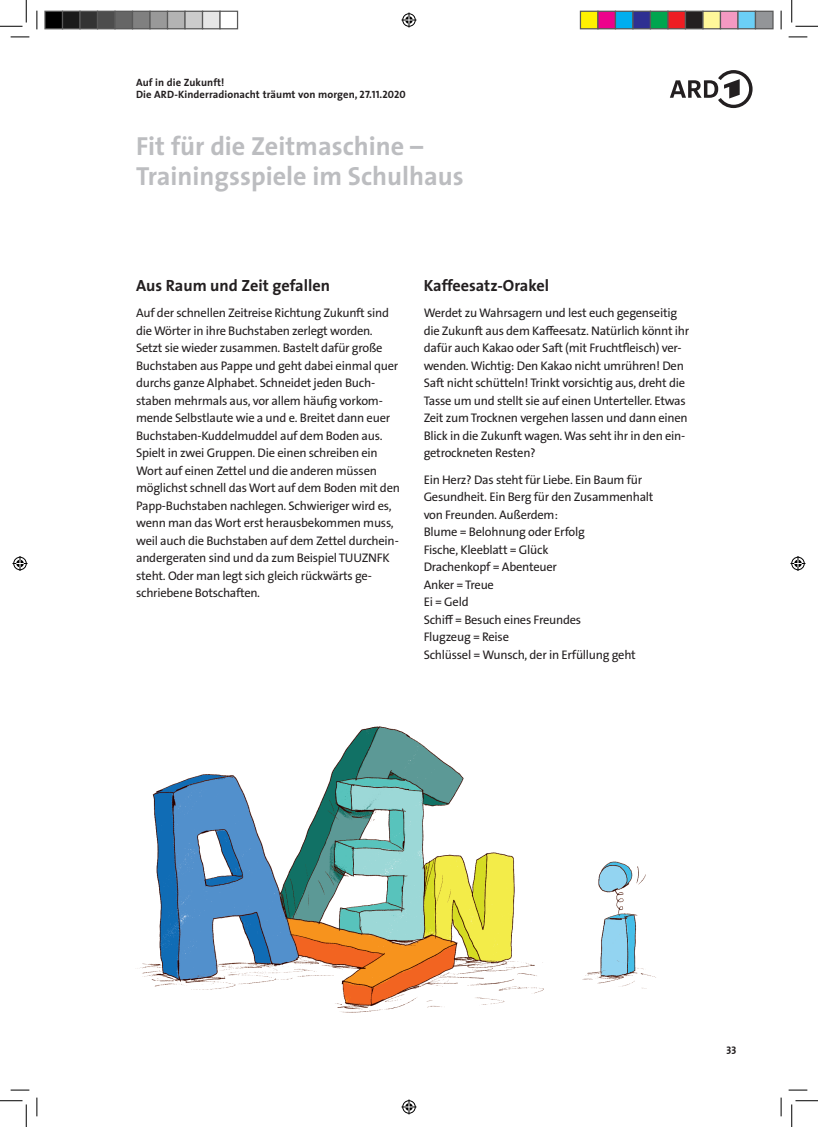
<style>
.page{position:relative;width:818px;height:1127px;background:#fff}
.page>*{position:absolute;margin:0;border:0;box-sizing:border-box;transform-origin:0 0}
.t1{font:700 26.25px/30px "The Sans";color:#bcbdc0}
.t2{font:700 16.25px "The Sans";color:#231f20}
.t3{font:12.5px/17.5px "The Sans B W5 Plain";letter-spacing:-.02em;color:#231f20}
.t4{font:700 10.62px/11.9px "The Sans";letter-spacing:.01em;color:#231f20}
.s1{font-family:"The Sans Bold Caps";font-weight:400}
</style>
<div class="page">
<svg style="left:670px;top:70px;width:82px;height:38px"></svg>
<img style="left:135px;top:726px;width:521px;height:287px">
<svg style="left:11px;top:36px;width:18px;height:2px"></svg>
<svg style="left:788px;top:36px;width:19px;height:2px"></svg>
<svg style="left:11px;top:1089px;width:18px;height:1px"></svg>
<svg style="left:788px;top:1089px;width:19px;height:1px"></svg>
<svg style="left:36px;top:11px;width:2px;height:18px"></svg>
<svg style="left:36px;top:1097px;width:2px;height:18px"></svg>
<svg style="left:780px;top:11px;width:2px;height:18px"></svg>
<svg style="left:780px;top:1097px;width:2px;height:18px"></svg>
<svg style="left:0;top:0;width:27px;height:27px"></svg>
<svg style="left:0;top:1100px;width:27px;height:26px"></svg>
<svg style="left:791px;top:0;width:27px;height:27px"></svg>
<svg style="left:791px;top:1100px;width:27px;height:26px"></svg>
<svg style="left:401px;top:13px;width:15px;height:15px"></svg>
<svg style="left:401px;top:1099px;width:15px;height:15px"></svg>
<svg style="left:13px;top:556px;width:15px;height:15px"></svg>
<svg style="left:790px;top:556px;width:15px;height:15px"></svg>
<div style="left:45px;top:11px;width:18px;height:18px;background:#000"></div>
<div style="left:44px;top:11px;width:19px;height:18px;border:1px solid #595959"></div>
<div style="left:63px;top:11px;width:17px;height:18px;background:#1a1a1a"></div>
<div style="left:62px;top:11px;width:19px;height:18px;border:1px solid #595959"></div>
<div style="left:80px;top:11px;width:18px;height:18px;background:#333"></div>
<div style="left:79px;top:11px;width:19px;height:18px;border:1px solid #595959"></div>
<div style="left:98px;top:11px;width:17px;height:18px;background:#4d4d4d"></div>
<div style="left:97px;top:11px;width:19px;height:18px;border:1px solid #595959"></div>
<div style="left:115px;top:11px;width:18px;height:18px;background:#666"></div>
<div style="left:114px;top:11px;width:19px;height:18px;border:1px solid #595959"></div>
<div style="left:133px;top:11px;width:17px;height:18px;background:#808080"></div>
<div style="left:132px;top:11px;width:19px;height:18px;border:1px solid #595959"></div>
<div style="left:150px;top:11px;width:18px;height:18px;background:#999"></div>
<div style="left:149px;top:11px;width:19px;height:18px;border:1px solid #595959"></div>
<div style="left:168px;top:11px;width:17px;height:18px;background:#b3b3b3"></div>
<div style="left:167px;top:11px;width:19px;height:18px;border:1px solid #595959"></div>
<div style="left:185px;top:11px;width:18px;height:18px;background:#ccc"></div>
<div style="left:184px;top:11px;width:19px;height:18px;border:1px solid #595959"></div>
<div style="left:203px;top:11px;width:17px;height:18px;background:#e6e6e6"></div>
<div style="left:202px;top:11px;width:19px;height:18px;border:1px solid #595959"></div>
<div style="left:219px;top:11px;width:19px;height:18px;border:1px solid #595959"></div>
<div style="left:580px;top:11px;width:18px;height:18px;background:#fff101"></div>
<div style="left:580px;top:11px;width:18px;height:18px;border:1px solid #595959"></div>
<div style="left:598px;top:11px;width:17px;height:18px;background:#ed028c"></div>
<div style="left:597px;top:11px;width:19px;height:18px;border:1px solid #595959"></div>
<div style="left:615px;top:11px;width:18px;height:18px;background:#00aeef"></div>
<div style="left:615px;top:11px;width:18px;height:18px;border:1px solid #595959"></div>
<div style="left:633px;top:11px;width:17px;height:18px;background:#2e3092"></div>
<div style="left:632px;top:11px;width:19px;height:18px;border:1px solid #595959"></div>
<div style="left:650px;top:11px;width:18px;height:18px;background:#00a54f"></div>
<div style="left:650px;top:11px;width:18px;height:18px;border:1px solid #595959"></div>
<div style="left:668px;top:11px;width:17px;height:18px;background:#ee1d23"></div>
<div style="left:667px;top:11px;width:19px;height:18px;border:1px solid #595959"></div>
<div style="left:685px;top:11px;width:18px;height:18px;background:#231f20"></div>
<div style="left:685px;top:11px;width:18px;height:18px;border:1px solid #595959"></div>
<div style="left:703px;top:11px;width:17px;height:18px;background:#fff79a"></div>
<div style="left:702px;top:11px;width:19px;height:18px;border:1px solid #595959"></div>
<div style="left:720px;top:11px;width:18px;height:18px;background:#f499c2"></div>
<div style="left:720px;top:11px;width:18px;height:18px;border:1px solid #595959"></div>
<div style="left:738px;top:11px;width:17px;height:18px;background:#6bcff6"></div>
<div style="left:737px;top:11px;width:19px;height:18px;border:1px solid #595959"></div>
<div style="left:755px;top:11px;width:18px;height:18px;background:#939598"></div>
<div style="left:755px;top:11px;width:18px;height:18px;border:1px solid #595959"></div>
<p class="t4" style="left:136px;top:76px;width:271px">Auf in die Zukunft!<br>Die ARD-Kinderradionacht träumt von morgen, <span class="s1">27.11.2020</span></p>
<h1 class="t1" style="left:136px;top:131px;width:329px">Fit für die Zeitmaschine –<br>Trainingsspiele im Schulhaus</h1>
<h2 class="t2" style="left:136px;top:272px;width:195px">Aus Raum und Zeit gefallen</h2>
<p class="t3" style="left:136px;top:304px;width:265px">Auf der schnellen Zeitreise Richtung Zukunft sind die Wörter in ihre Buchstaben zerlegt worden.<br>Setzt sie wieder zusammen. Bastelt dafür große Buchstaben aus Pappe und geht dabei einmal quer durchs ganze Alphabet. Schneidet jeden Buch&shy;staben mehrmals aus, vor allem häufig vorkom&shy;mende Selbstlaute wie a und e. Breitet dann euer Buchstaben-Kuddelmuddel auf dem Boden aus.<br>Spielt in zwei Gruppen. Die einen schreiben ein Wort auf einen Zettel und die anderen müssen möglichst schnell das Wort auf dem Boden mit den Papp-Buchstaben nachlegen. Schwieriger wird es, wenn man das Wort erst herausbekommen muss, weil auch die Buchstaben auf dem Zettel durchein&shy;andergeraten sind und da zum Beispiel TUUZNFK steht. Oder man legt sich gleich rückwärts ge&shy;schriebene Botschaften.</p>
<h2 class="t2" style="left:424px;top:272px;width:127px">Kaffeesatz-Orakel</h2>
<p class="t3" style="left:424px;top:304px;width:267px">Werdet zu Wahrsagern und lest euch gegenseitig die Zukunft aus dem Kaffeesatz. Natürlich könnt ihr dafür auch Kakao oder Saft (mit Fruchtfleisch) ver&shy;wenden. Wichtig: Den Kakao nicht umrühren! Den Saft nicht schütteln! Trinkt vorsichtig aus, dreht die Tasse um und stellt sie auf einen Unterteller. Etwas Zeit zum Trocknen vergehen lassen und dann einen Blick in die Zukunft wagen. Was seht ihr in den ein&shy;getrockneten Resten?</p>
<p class="t3" style="left:424px;top:470px;width:231px">Ein Herz? Das steht für Liebe. Ein Baum für<br>Gesundheit. Ein Berg für den Zusammenhalt von Freunden. Außerdem:<br>Blume = Belohnung oder Erfolg<br>Fische, Kleeblatt = Glück<br>Drachenkopf = Abenteuer<br>Anker = Treue<br>Ei = Geld<br>Schiff = Besuch eines Freundes<br>Flugzeug = Reise<br>Schlüssel = Wunsch, der in Erfüllung geht</p>
<p class="t4" style="left:726px;top:1041px;width:11px">33</p>
</div>
